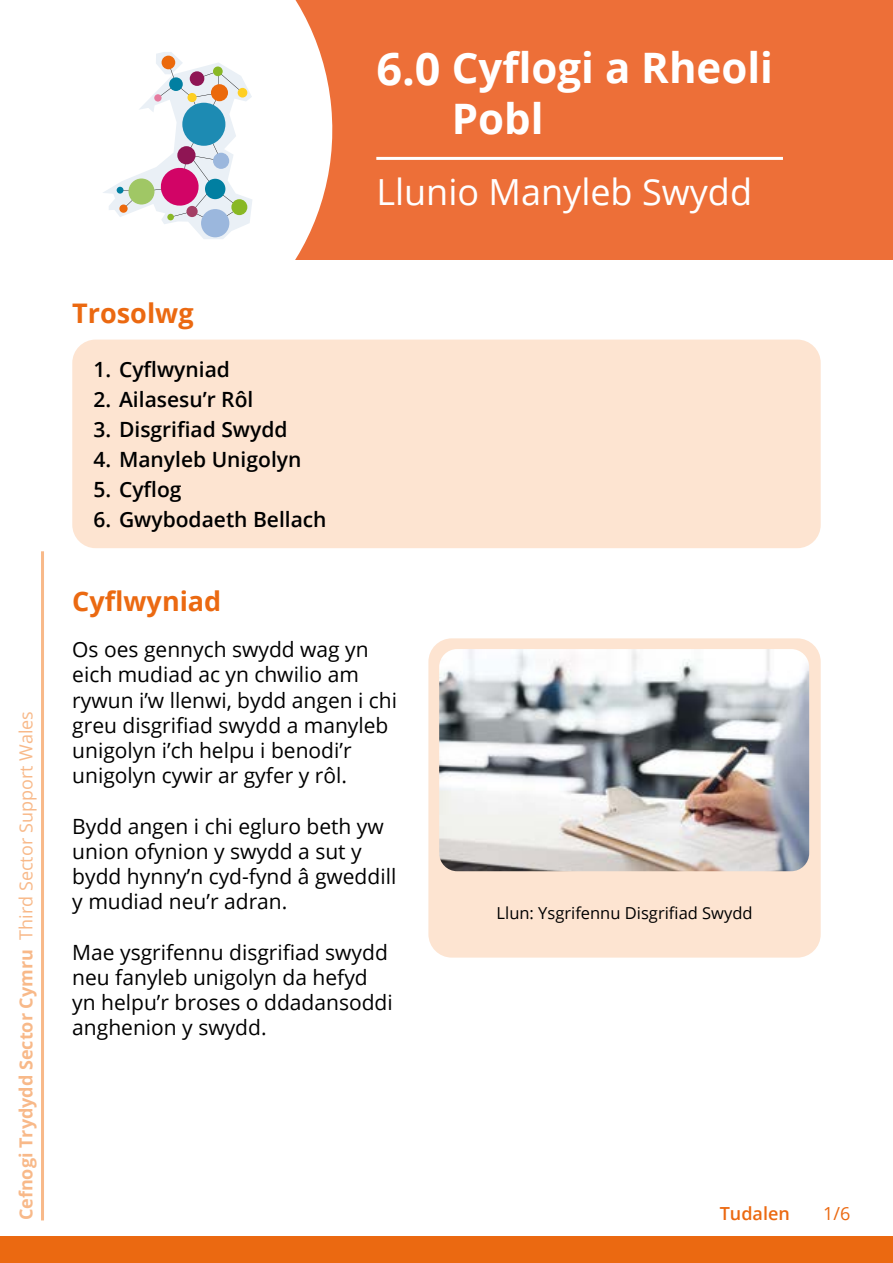
<style>
.page{position:relative;width:893px;height:1263px;background:#fff}
.page>*{position:absolute;margin:0;border:0;box-sizing:border-box;transform-origin:0 0}
.t1{font:700 42px "Open Sans";color:#fff}
.t2{font:36px "Open Sans";color:#fff}
.t3{font:700 27px "Open Sans";color:#eb6911}
.t4{font:21px/25.2px "Open Sans";color:#000}
.t5{font:600 21px "Open Sans";color:#000}
.t6{font:700 18px "Open Sans";color:#f8b989}
.t7{font:600 18px "Open Sans";color:#eb6911}
.t8{font:18px "Open Sans";color:#eb6911}
.t9{font:16.5px "Open Sans";color:#000}
.s1{font-weight:400}
.s2{font-size:45px}
</style>
<div class="page">
<div style="left:0;top:0;width:893px;height:259px;background:#ed6f38"></div>
<div style="left:0;top:0;width:333px;height:259px;background:#fff"></div>
<hr style="left:376px;top:157px;width:407px;height:3px;background:#fff">
<svg style="left:102px;top:52px;width:150px;height:187px;background:#dedee4"></svg>
<div style="left:190px;top:71px;width:14px;height:15px;background:#8f1554;border-radius:50%"></div>
<div style="left:211px;top:84px;width:17px;height:17px;background:#eb690c;border-radius:50%"></div>
<div style="left:213px;top:66px;width:10px;height:10px;background:#89b825;border-radius:50%"></div>
<div style="left:0;top:1236px;width:893px;height:27px;background:#eb6911"></div>
<hr style="left:41px;top:551px;width:3px;height:669px;background:#f8b989">
<div style="left:72px;top:340px;width:749px;height:208px;background:#fde4d1;border-radius:23px"></div>
<div style="left:428px;top:638px;width:393px;height:319px;background:#fde4d1;border-radius:23px"></div>
<img style="left:439px;top:649px;width:370px;height:222px">
<p class="t6" style="left:13px;top:1220px;width:511px;rotate:-90deg">Cefnogi Trydydd Sector Cymru <span class="s1">Third Sector Support Wales</span></p>
<h1 class="t1" style="left:376px;top:38px;width:398px"><span class="s2">6.0</span> Cyflogi a Rheoli</h1>
<h1 class="t1" style="left:452px;top:89px;width:93px">Pobl</h1>
<p class="t3" style="left:72px;top:294px;width:123px">Trosolwg</p>
<p class="t5" style="left:94px;top:355px;width:138px">1. Cyflwyniad</p>
<p class="t5" style="left:94px;top:385px;width:161px">2. Ailasesu’r Rôl</p>
<p class="t5" style="left:94px;top:415px;width:195px">3. Disgrifiad Swydd</p>
<p class="t5" style="left:94px;top:445px;width:209px">4. Manyleb Unigolyn</p>
<p class="t5" style="left:94px;top:475px;width:90px">5. Cyflog</p>
<p class="t5" style="left:94px;top:505px;width:235px">6. Gwybodaeth Bellach</p>
<h2 class="t2" style="left:376px;top:167px;width:377px">Llunio Manyleb Swydd</h2>
<p class="t3" style="left:72px;top:582px;width:151px">Cyflwyniad</p>
<p class="t4" style="left:72px;top:636px;width:326px">Os oes gennych swydd wag yn eich mudiad ac yn chwilio am rywun i’w llenwi, bydd angen i chi greu disgrifiad swydd a manyleb unigolyn i’ch helpu i benodi’r unigolyn cywir ar gyfer y rôl.</p>
<p class="t4" style="left:72px;top:813px;width:326px">Bydd angen i chi egluro beth yw union ofynion y swydd a sut y bydd hynny’n cyd-fynd â gweddill y mudiad neu’r adran.</p>
<p class="t4" style="left:72px;top:939px;width:322px">Mae ysgrifennu disgrifiad swydd neu fanyleb unigolyn da hefyd yn helpu’r broses o ddadansoddi anghenion y swydd.</p>
<p class="t9" style="left:497px;top:901px;width:258px">Llun: Ysgrifennu Disgrifiad Swydd</p>
<p class="t7" style="left:720px;top:1201px;width:72px">Tudalen</p>
<p class="t8" style="left:823px;top:1201px;width:29px">1/6</p>
</div>
